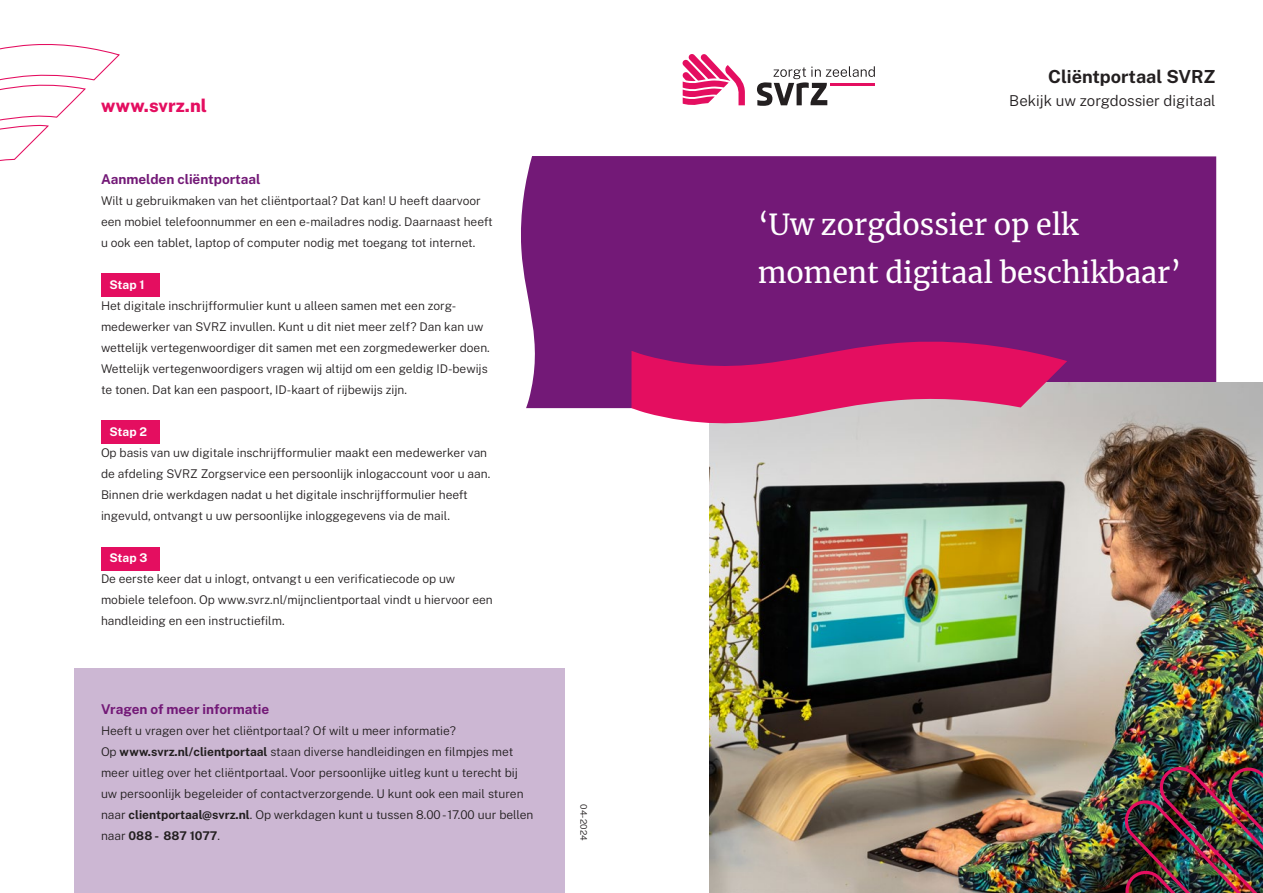
<style>
.page{position:relative;width:1263px;height:893px;background:#fff}
.page>*{position:absolute;margin:0;border:0;box-sizing:border-box;transform-origin:0 0}
.t1{font:28.65px "Merriweather";color:#fff}
.t2{font:700 18px "Public Sans";color:#231f20}
.t3{font:800 18px "Public Sans";color:#e40e60}
.t4{font:300 15px "Public Sans";color:#231f20}
.t5{font:700 13.5px "Public Sans";color:#731977}
.t6{font:300 12px/21px "Public Sans";color:#231f20}
.t7{font:700 12px "Public Sans";color:#fff}
.t8{font:300 9px "Public Sans";color:#231f20}
.s1{font-weight:700}
</style>
<div class="page">
<div style="left:101px;top:420px;width:58px;height:23px;background:#e40e60"></div>
<div style="left:101px;top:547px;width:58px;height:23px;background:#e40e60"></div>
<div style="left:101px;top:273px;width:58px;height:23px;background:#e40e60"></div>
<div style="left:521px;top:156px;width:695px;height:252px;background:#731977"></div>
<img style="left:709px;top:383px;width:554px;height:510px">
<svg style="left:631px;top:339px;width:436px;height:102px;background:#ce4e87"></svg>
<svg style="left:682px;top:54px;width:63px;height:52px"></svg>
<svg style="left:757px;top:66px;width:118px;height:40px"></svg>
<img style="left:1120px;top:766px;width:143px;height:127px">
<svg style="left:0;top:44px;width:120px;height:117px"></svg>
<div style="left:74px;top:668px;width:491px;height:225px;background:#ccb7d3"></div>
<p class="t2" style="left:1048px;top:65px;width:169px">Cliëntportaal SVRZ</p>
<p class="t3" style="left:101px;top:94px;width:107px">www.svrz.nl</p>
<p class="t4" style="left:1009px;top:90px;width:208px">Bekijk uw zorgdossier digitaal</p>
<p class="t5" style="left:101px;top:171px;width:161px">Aanmelden cliëntportaal</p>
<p class="t6" style="left:101px;top:190px;width:393px">Wilt u gebruikmaken van het cliëntportaal? Dat kan! U heeft daarvoor een mobiel telefoonnummer en een e-mailadres nodig. Daarnaast heeft u ook een tablet, laptop of computer nodig met toegang tot internet.</p>
<p class="t7" style="left:109px;top:277px;width:36px">Stap 1</p>
<p class="t6" style="left:101px;top:295px;width:357px">Het digitale inschrijfformulier kunt u alleen samen met een zorg-</p>
<p class="t6" style="left:101px;top:316px;width:390px">medewerker van SVRZ invullen. Kunt u dit niet meer zelf? Dan kan uw wettelijk vertegenwoordiger dit samen met een zorgmedewerker doen.</p>
<p class="t6" style="left:101px;top:358px;width:388px">Wettelijk vertegenwoordigers vragen wij altijd om een geldig ID-bewijs te tonen. Dat kan een paspoort, ID-kaart of rijbewijs zijn.</p>
<p class="t7" style="left:109px;top:424px;width:39px">Stap 2</p>
<p class="t6" style="left:101px;top:442px;width:391px">Op basis van uw digitale inschrijfformulier maakt een medewerker van de afdeling SVRZ Zorgservice een persoonlijk inlogaccount voor u aan.<br>Binnen drie werkdagen nadat u het digitale inschrijfformulier heeft ingevuld, ontvangt u uw persoonlijke inloggegevens via de mail.</p>
<p class="t7" style="left:109px;top:550px;width:39px">Stap 3</p>
<p class="t6" style="left:101px;top:568px;width:393px">De eerste keer dat u inlogt, ontvangt u een verificatiecode op uw mobiele telefoon. Op www.svrz.nl/mijnclientportaal vindt u hiervoor een handleiding en een instructiefilm.</p>
<p class="t5" style="left:101px;top:700px;width:170px">Vragen of meer informatie</p>
<p class="t6" style="left:101px;top:720px;width:357px">Heeft u vragen over het cliëntportaal? Of wilt u meer informatie?</p>
<p class="t6" style="left:101px;top:741px;width:418px">Op <span class="s1">www.svrz.nl/clientportaal</span> staan diverse handleidingen en filmpjes met meer uitleg over het cliëntportaal. Voor persoonlijke uitleg kunt u terecht bij</p>
<p class="t6" style="left:101px;top:783px;width:434px">uw persoonlijk begeleider of contactverzorgende. U kunt ook een mail sturen naar <span class="s1">clientportaal@svrz.nl</span>. Op werkdagen kunt u tussen 8.00 -17.00 uur bellen naar <span class="s1">088 - 887 1077</span>.</p>
<p class="t8" style="left:590px;top:804px;width:37px;rotate:90deg">04-2024</p>
<p class="t1" style="left:758px;top:205px;width:322px">‘Uw zorgdossier op elk</p>
<p class="t1" style="left:758px;top:253px;width:425px">moment digitaal beschikbaar’</p>
</div>
